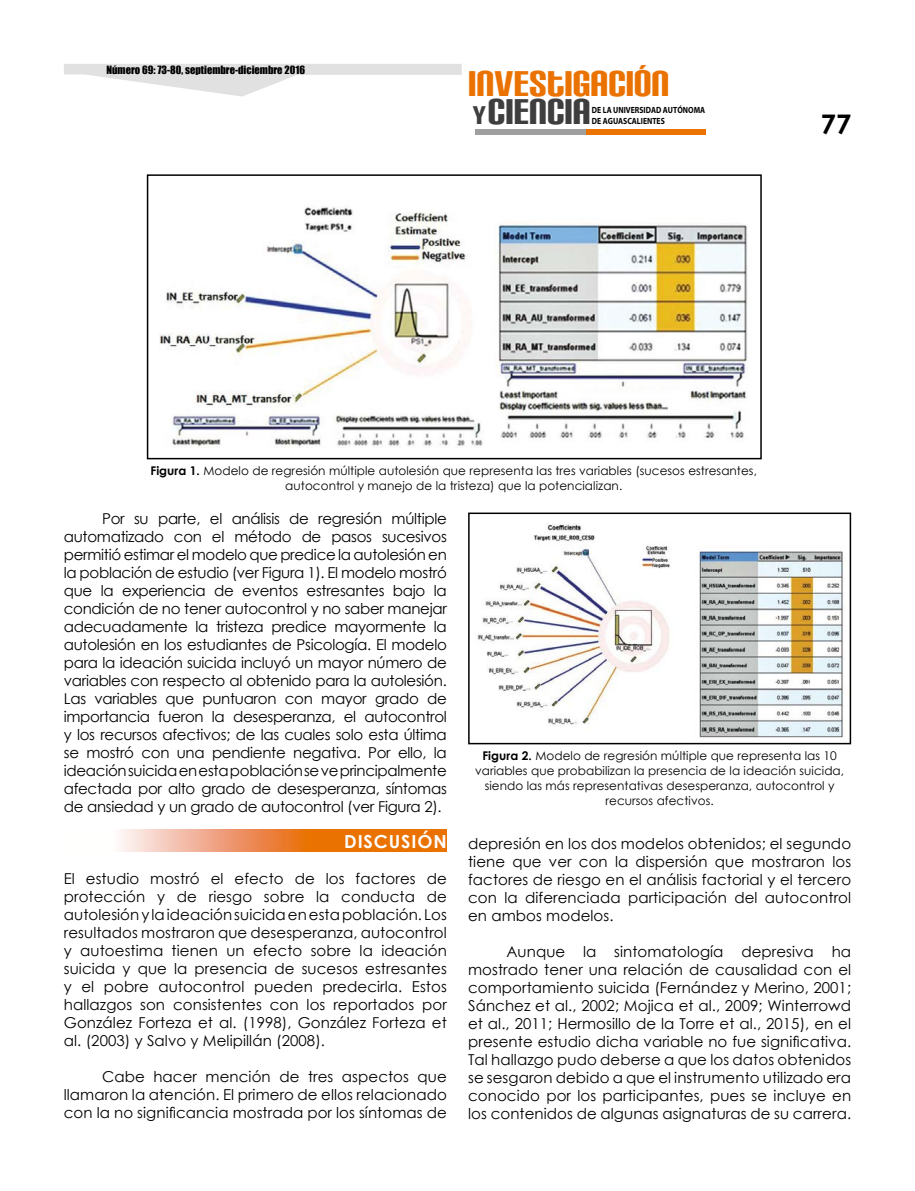
<style>
.page{position:relative;width:915px;height:1191px;background:#fff}
.page>*{position:absolute;margin:0;border:0;box-sizing:border-box;transform-origin:0 0}
.t1{font:43.05px "Carbon Block";color:#ea7200}
.t2{font:43.05px "Carbon Block";color:#3e3e3e}
.t3{font:700 27px "Century Gothic";color:#000}
.t4{font:700 18px "Century Gothic";letter-spacing:.05em;color:#fff}
.t5{font:15px/18px "Century Gothic";letter-spacing:.005em;color:#000;text-align:justify}
.t6{font:12px/15px "Century Gothic";letter-spacing:.005em;color:#000;text-align:center}
.t7{font:10.5px "Impact";color:#000}
.t8{font:700 9px/10.5px "Myriad Pro";color:#000;scale:.85 1}
.s1{font-size:30.75px}
.s2{font-weight:700}
</style>
<div class="page">
<svg style="left:64px;top:64px;width:397px;height:33px"></svg>
<div style="left:475px;top:129px;width:213px;height:6px;background:#9f9f9f"></div>
<div style="left:586px;top:129px;width:119px;height:6px;background:#ea7200"></div>
<svg style="left:121px;top:829px;width:325px;height:23px;background:#ed914a"></svg>
<img style="left:159px;top:207px;width:589px;height:241px">
<div style="left:147px;top:174px;width:614px;height:285px;border:2px solid #000"></div>
<img style="left:477px;top:523px;width:367px;height:215px">
<div style="left:468px;top:512px;width:382px;height:232px;border:2px solid #000"></div>
<p class="t7" style="left:106px;top:64px;width:200px">Número 69: 73-80, septiembre-diciembre 2016</p>
<h1 class="t1" style="left:468px;top:62px;width:203px">INVESTIGACIÓN</h1>
<h1 class="t2" style="left:472px;top:91px;width:120px"><span class="s1">Y</span> CIENCIA</h1>
<p class="t8" style="left:591px;top:105px;width:135px">DE LA UNIVERSIDAD AUTÓNOMA<br>DE AGUASCALIENTES</p>
<h2 class="t3" style="left:820px;top:107px;width:32px">77</h2>
<p class="t6" style="left:150px;top:463px;width:607px"><span class="s2">Figura 1.</span> Modelo de regresión múltiple autolesión que representa las tres variables (sucesos estresantes, autocontrol y manejo de la tristeza) que la potencializan.</p>
<p class="t5" style="left:64px;top:509px;width:384px;text-indent:38px">Por su parte, el análisis de regresión múltiple automatizado con el método de pasos sucesivos permitió estimar el modelo que predice la autolesión en la población de estudio (ver Figura 1). El modelo mostró que la experiencia de eventos estresantes bajo la condición de no tener autocontrol y no saber manejar adecuadamente la tristeza predice mayormente la autolesión en los estudiantes de Psicología. El modelo para la ideación suicida incluyó un mayor número de variables con respecto al obtenido para la autolesión.<br>Las variables que puntuaron con mayor grado de importancia fueron la desesperanza, el autocontrol y los recursos afectivos; de las cuales solo esta última se mostró con una pendiente negativa. Por ello, la ideación suicida en esta población se ve principalmente afectada por alto grado de desesperanza, síntomas de ansiedad y un grado de autocontrol (ver Figura 2).</p>
<p class="t4" style="left:344px;top:830px;width:104px">DISCUSIÓN</p>
<p class="t5" style="left:64px;top:869px;width:384px">El estudio mostró el efecto de los factores de protección y de riesgo sobre la conducta de autolesión y la ideación suicida en esta población. Los resultados mostraron que desesperanza, autocontrol y autoestima tienen un efecto sobre la ideación suicida y que la presencia de sucesos estresantes y el pobre autocontrol pueden predecirla. Estos hallazgos son consistentes con los reportados por González Forteza et al. (1998), González Forteza et al. (2003) y Salvo y Melipillán (2008).</p>
<p class="t5" style="left:64px;top:1067px;width:384px;text-indent:38px">Cabe hacer mención de tres aspectos que llamaron la atención. El primero de ellos relacionado con la no significancia mostrada por los síntomas de</p>
<p class="t6" style="left:475px;top:747px;width:370px"><span class="s2">Figura 2.</span> Modelo de regresión múltiple que representa las 10 variables que probabilizan la presencia de la ideación suicida, siendo las más representativas desesperanza, autocontrol y recursos afectivos.</p>
<p class="t5" style="left:468px;top:834px;width:384px">depresión en los dos modelos obtenidos; el segundo tiene que ver con la dispersión que mostraron los factores de riesgo en el análisis factorial y el tercero con la diferenciada participación del autocontrol en ambos modelos.</p>
<p class="t5" style="left:468px;top:942px;width:384px;text-indent:38px">Aunque la sintomatología depresiva ha mostrado tener una relación de causalidad con el comportamiento suicida (Fernández y Merino, 2001; Sánchez et al., 2002; Mojica et al., 2009; Winterrowd et al., 2011; Hermosillo de la Torre et al., 2015), en el presente estudio dicha variable no fue significativa.<br>Tal hallazgo pudo deberse a que los datos obtenidos se sesgaron debido a que el instrumento utilizado era conocido por los participantes, pues se incluye en los contenidos de algunas asignaturas de su carrera.</p>
</div>
